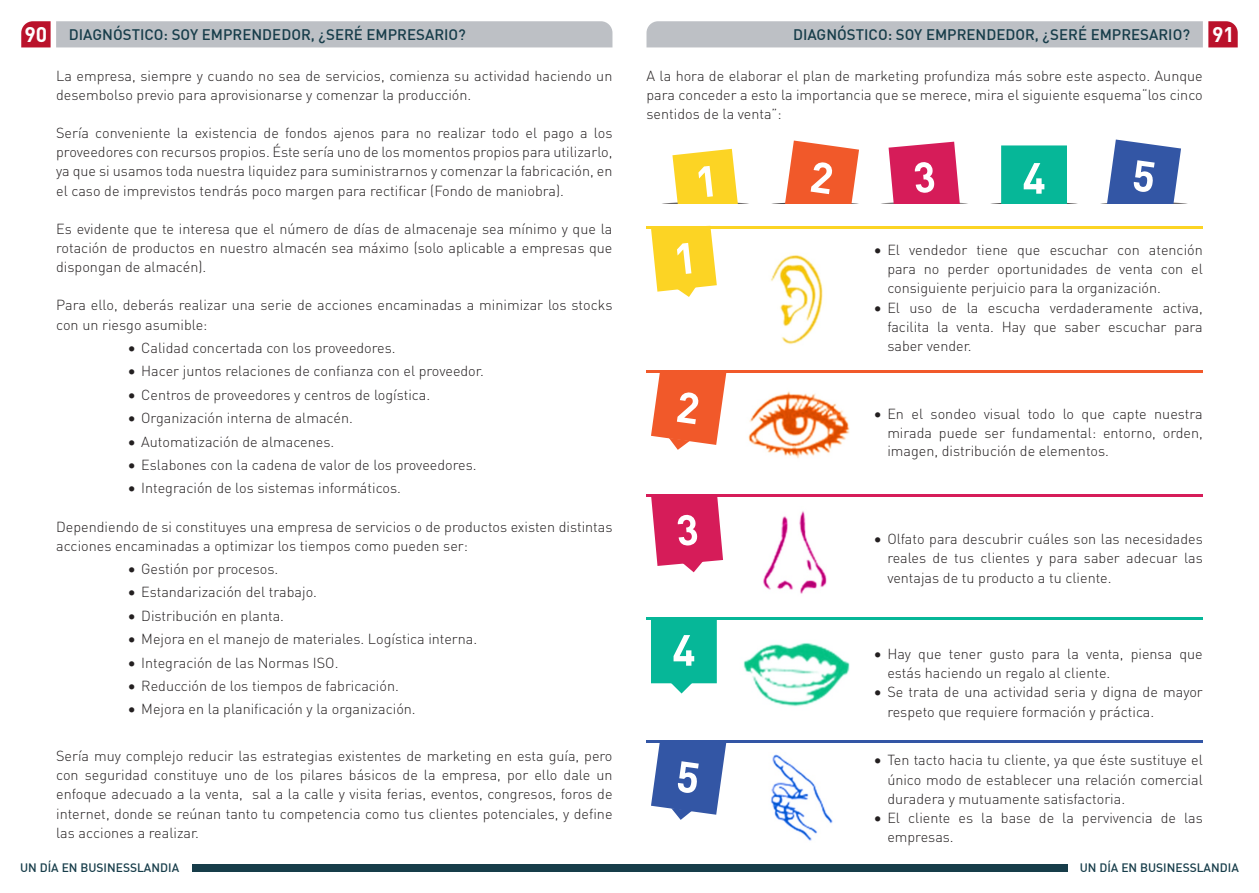
<style>
.page{position:relative;width:1259px;height:893px;background:#fff}
.page>*{position:absolute;margin:0;border:0;box-sizing:border-box;transform-origin:0 0}
.t1{font:700 21px "DIN";color:#fff}
.t2{font:500 15px "DIN";color:#173d4a}
.msolistparagraph{font:300 14.4px/19.2px "DIN";color:#231f20;text-align:justify}
.t3{font:500 12px "DIN";color:#173d4a}
</style>
<div class="page">
<div style="left:192px;top:864px;width:437px;height:8px;background:#173d4a"></div>
<svg style="left:21px;top:21px;width:591px;height:26px;background:#beb9bf"></svg>
<div style="left:629px;top:864px;width:438px;height:8px;background:#173d4a"></div>
<div style="left:646px;top:21px;width:556px;height:26px;background:#bdc0c5"></div>
<svg style="left:1208px;top:21px;width:29px;height:26px"></svg>
<svg style="left:662px;top:149px;width:87px;height:55px"></svg>
<svg style="left:771px;top:141px;width:88px;height:63px"></svg>
<svg style="left:881px;top:142px;width:87px;height:62px"></svg>
<svg style="left:990px;top:145px;width:88px;height:59px"></svg>
<svg style="left:1100px;top:140px;width:88px;height:64px"></svg>
<hr style="left:646px;top:226px;width:556px;height:2px;background:#fcd424">
<hr style="left:646px;top:371px;width:556px;height:2px;background:#f1592a">
<hr style="left:646px;top:494px;width:556px;height:3px;background:#d61c59">
<hr style="left:646px;top:617px;width:556px;height:3px;background:#06b798">
<hr style="left:646px;top:740px;width:556px;height:3px;background:#3356a5">
<svg style="left:651px;top:228px;width:66px;height:69px"></svg>
<svg style="left:651px;top:373px;width:75px;height:77px"></svg>
<svg style="left:651px;top:497px;width:72px;height:75px"></svg>
<svg style="left:651px;top:620px;width:66px;height:73px"></svg>
<svg style="left:651px;top:743px;width:75px;height:77px"></svg>
<img style="left:770px;top:255px;width:53px;height:90px">
<img style="left:748px;top:391px;width:102px;height:67px">
<img style="left:763px;top:511px;width:64px;height:83px">
<img style="left:743px;top:642px;width:107px;height:65px">
<img style="left:771px;top:754px;width:62px;height:87px">
<p class="t1" style="left:24px;top:20px;width:24px">90</p>
<p class="t2" style="left:69px;top:25px;width:398px">DIAGNÓSTICO: SOY EMPRENDEDOR, ¿SERÉ EMPRESARIO?</p>
<p class="t2" style="left:793px;top:25px;width:398px">DIAGNÓSTICO: SOY EMPRENDEDOR, ¿SERÉ EMPRESARIO?</p>
<p class="t1" style="left:1212px;top:20px;width:24px">91</p>
<p class="msolistparagraph" style="left:56px;top:66px;width:558px">La empresa, siempre y cuando no sea de servicios, comienza su actividad haciendo un desembolso previo para aprovisionarse y comenzar la producción.</p>
<p class="msolistparagraph" style="left:56px;top:123px;width:558px">Sería conveniente la existencia de fondos ajenos para no realizar todo el pago a los proveedores con recursos propios. Éste sería uno de los momentos propios para utilizarlo, ya que si usamos toda nuestra liquidez para suministrarnos y comenzar la fabricación, en el caso de imprevistos tendrás poco margen para rectificar (Fondo de maniobra).</p>
<p class="msolistparagraph" style="left:56px;top:219px;width:558px">Es evidente que te interesa que el número de días de almacenaje sea mínimo y que la rotación de productos en nuestro almacén sea máximo (solo aplicable a empresas que dispongan de almacén).</p>
<p class="msolistparagraph" style="left:56px;top:295px;width:558px">Para ello, deberás realizar una serie de acciones encaminadas a minimizar los stocks con un riesgo asumible:</p>
<p class="msolistparagraph" style="left:128px;top:338px;width:269px">• Calidad concertada con los proveedores.</p>
<p class="msolistparagraph" style="left:128px;top:361px;width:357px">• Hacer juntos relaciones de confianza con el proveedor.</p>
<p class="msolistparagraph" style="left:128px;top:385px;width:303px">• Centros de proveedores y centros de logística.</p>
<p class="msolistparagraph" style="left:128px;top:408px;width:226px">• Organización interna de almacén.</p>
<p class="msolistparagraph" style="left:128px;top:432px;width:207px">• Automatización de almacenes.</p>
<p class="msolistparagraph" style="left:128px;top:455px;width:350px">• Eslabones con la cadena de valor de los proveedores.</p>
<p class="msolistparagraph" style="left:128px;top:478px;width:274px">• Integración de los sistemas informáticos.</p>
<p class="msolistparagraph" style="left:56px;top:517px;width:558px">Dependiendo de si constituyes una empresa de servicios o de productos existen distintas acciones encaminadas a optimizar los tiempos como pueden ser:</p>
<p class="msolistparagraph" style="left:128px;top:559px;width:151px">• Gestión por procesos.</p>
<p class="msolistparagraph" style="left:128px;top:582px;width:190px">• Estandarización del trabajo.</p>
<p class="msolistparagraph" style="left:128px;top:606px;width:157px">• Distribución en planta.</p>
<p class="msolistparagraph" style="left:128px;top:629px;width:350px">• Mejora en el manejo de materiales. Logística interna.</p>
<p class="msolistparagraph" style="left:128px;top:653px;width:211px">• Integración de las Normas ISO.</p>
<p class="msolistparagraph" style="left:128px;top:676px;width:272px">• Reducción de los tiempos de fabricación.</p>
<p class="msolistparagraph" style="left:128px;top:699px;width:289px">• Mejora en la planificación y la organización.</p>
<p class="msolistparagraph" style="left:56px;top:746px;width:558px">Sería muy complejo reducir las estrategias existentes de marketing en esta guía, pero con seguridad constituye uno de los pilares básicos de la empresa, por ello dale un enfoque adecuado a la venta, sal a la calle y visita ferias, eventos, congresos, foros de internet, donde se reúnan tanto tu competencia como tus clientes potenciales, y define las acciones a realizar.</p>
<p class="msolistparagraph" style="left:646px;top:66px;width:558px">A la hora de elaborar el plan de marketing profundiza más sobre este aspecto. Aunque para conceder a esto la importancia que se merece, mira el siguiente esquema“los cinco sentidos de la venta”:</p>
<p class="msolistparagraph" style="left:887px;top:240px;width:317px;text-indent:-13px">• El vendedor tiene que escuchar con atención para no perder oportunidades de venta con el consiguiente perjuicio para la organización.</p>
<p class="msolistparagraph" style="left:887px;top:298px;width:317px;text-indent:-13px">• El uso de la escucha verdaderamente activa, facilita la venta. Hay que saber escuchar para saber vender.</p>
<p class="msolistparagraph" style="left:887px;top:404px;width:317px;line-height:18.8px;text-indent:-13px">• En el sondeo visual todo lo que capte nuestra mirada puede ser fundamental: entorno, orden, imagen, distribución de elementos.</p>
<p class="msolistparagraph" style="left:887px;top:529px;width:317px;text-indent:-13px">• Olfato para descubrir cuáles son las necesidades reales de tus clientes y para saber adecuar las ventajas de tu producto a tu cliente.</p>
<p class="msolistparagraph" style="left:887px;top:644px;width:317px;text-indent:-13px">• Hay que tener gusto para la venta, piensa que estás haciendo un regalo al cliente.</p>
<p class="msolistparagraph" style="left:887px;top:682px;width:317px;text-indent:-13px">• Se trata de una actividad seria y digna de mayor respeto que requiere formación y práctica.</p>
<p class="msolistparagraph" style="left:887px;top:750px;width:317px;text-indent:-13px">• Ten tacto hacia tu cliente, ya que éste sustituye el único modo de establecer una relación comercial duradera y mutuamente satisfactoria.</p>
<p class="msolistparagraph" style="left:887px;top:808px;width:317px;text-indent:-13px">• El cliente es la base de la pervivencia de las empresas.</p>
<p class="t3" style="left:20px;top:860px;width:161px">UN DÍA EN BUSINESSLANDIA</p>
<p class="t3" style="left:1079px;top:860px;width:160px">UN DÍA EN BUSINESSLANDIA</p>
</div>
